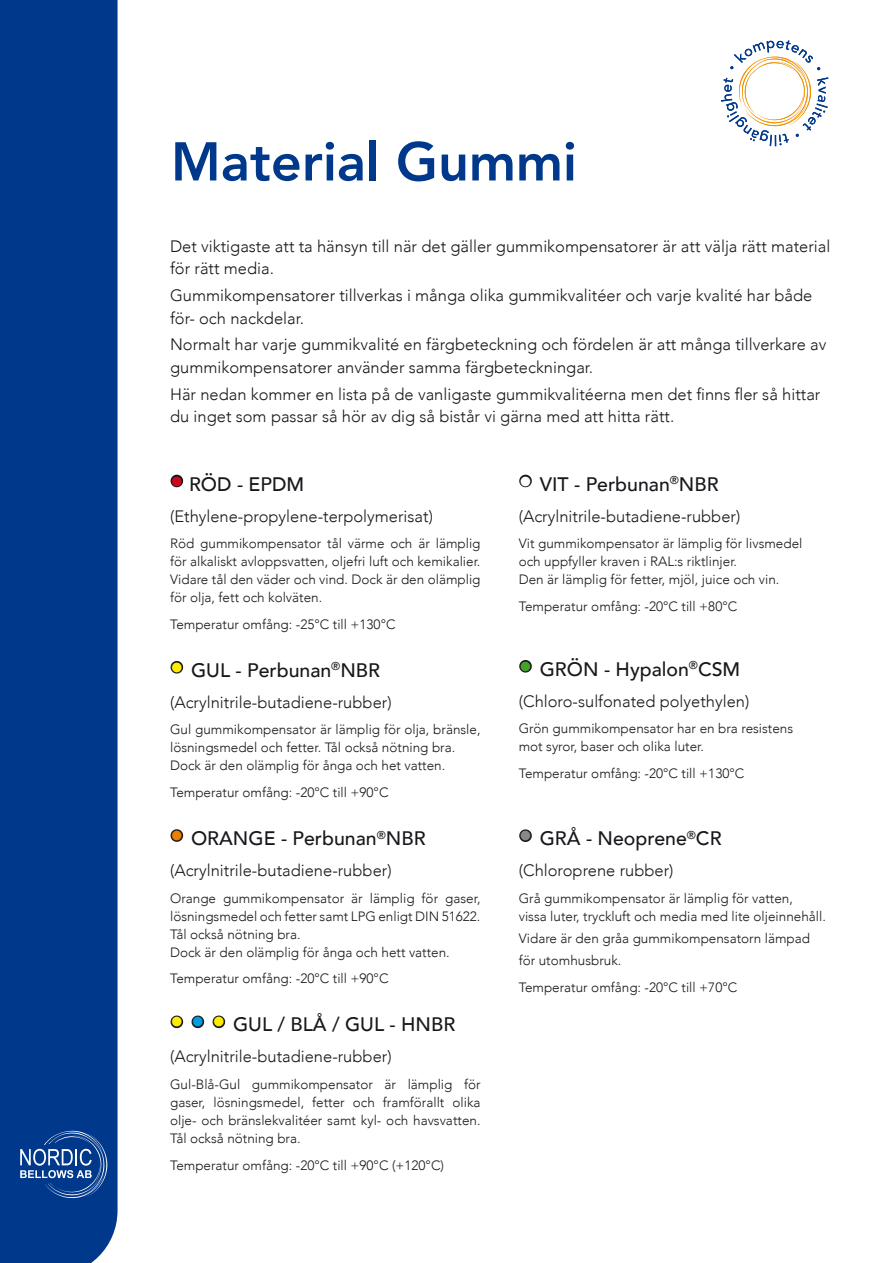
<style>
.page{position:relative;width:893px;height:1263px;background:#fff}
.page>*{position:absolute;margin:0;border:0;box-sizing:border-box;transform-origin:0 0}
.t1{font:800 54px "Avenir";color:#00398c}
.t2{font:500 19.5px "Avenir";color:#1a171c}
.t3{font:300 16.5px/22.5px "Avenir";color:#1a171c}
.t4{font:300 13.5px/18px "Avenir";color:#1a171c;text-align:justify}
.s1{font-size:27px}
</style>
<div class="page">
<div style="left:0;top:0;width:118px;height:1263px;background:#00398c"></div>
<svg style="left:20px;top:1131px;width:87px;height:67px;background:#2b5a9f"></svg>
<svg style="left:721px;top:40px;width:107px;height:106px"></svg>
<p class="t1" style="left:171px;top:120px;width:408px">Material Gummi</p>
<p class="t3" style="left:170px;top:235px;width:662px">Det viktigaste att ta hänsyn till när det gäller gummikompensatorer är att välja rätt material för rätt media.</p>
<p class="t3" style="left:170px;top:284px;width:644px">Gummikompensatorer tillverkas i många olika gummikvalitéer och varje kvalité har både för- och nackdelar.</p>
<p class="t3" style="left:170px;top:333px;width:658px">Normalt har varje gummikvalité en färgbeteckning och fördelen är att många tillverkare av gummikompensatorer använder samma färgbeteckningar.</p>
<p class="t3" style="left:170px;top:383px;width:652px">Här nedan kommer en lista på de vanligaste gummikvalitéerna men det finns fler så hittar du inget som passar så hör av dig så bistår vi gärna med att hitta rätt.</p>
<p class="t2" style="left:170px;top:467px;width:136px"><span class="s1">•</span> RÖD - EPDM</p>
<p class="t3" style="left:170px;top:505px;width:264px">(Ethylene-propylene-terpolymerisat)</p>
<p class="t4" style="left:170px;top:534px;width:312px">Röd gummikompensator tål värme och är lämplig för alkaliskt avloppsvatten, oljefri luft och kemikalier.<br>Vidare tål den väder och vind. Dock är den olämplig för olja, fett och kolväten.</p>
<p class="t4" style="left:170px;top:615px;width:227px">Temperatur omfång: -25°C till +130°C</p>
<p class="t2" style="left:170px;top:653px;width:212px"><span class="s1">•</span> GUL - Perbunan<sup>®</sup>NBR</p>
<p class="t3" style="left:170px;top:691px;width:223px">(Acrylnitrile-butadiene-rubber)</p>
<p class="t4" style="left:170px;top:721px;width:312px">Gul gummikompensator är lämplig för olja, bränsle, lösningsmedel och fetter. Tål också nötning bra.</p>
<p class="t4" style="left:170px;top:757px;width:277px">Dock är den olämplig för ånga och het vatten.</p>
<p class="t4" style="left:170px;top:783px;width:220px">Temperatur omfång: -20°C till +90°C</p>
<p class="t2" style="left:170px;top:821px;width:257px"><span class="s1">•</span> ORANGE - Perbunan<sup>®</sup>NBR</p>
<p class="t3" style="left:170px;top:859px;width:223px">(Acrylnitrile-butadiene-rubber)</p>
<p class="t4" style="left:170px;top:889px;width:312px">Orange gummikompensator är lämplig för gaser, lösningsmedel och fetter samt LPG enligt DIN 51622.</p>
<p class="t4" style="left:170px;top:925px;width:132px">Tål också nötning bra.</p>
<p class="t4" style="left:170px;top:943px;width:281px">Dock är den olämplig för ånga och hett vatten.</p>
<p class="t4" style="left:170px;top:970px;width:220px">Temperatur omfång: -20°C till +90°C</p>
<p class="t2" style="left:170px;top:1008px;width:287px"><span class="s1">• • •</span> GUL / BLÅ / GUL - HNBR</p>
<p class="t3" style="left:170px;top:1045px;width:223px">(Acrylnitrile-butadiene-rubber)</p>
<p class="t4" style="left:170px;top:1075px;width:312px">Gul-Blå-Gul gummikompensator är lämplig för gaser, lösningsmedel, fetter och framförallt olika olje- och bränslekvalitéer samt kyl- och havsvatten.<br>Tål också nötning bra.</p>
<p class="t4" style="left:170px;top:1156px;width:275px">Temperatur omfång: -20°C till +90°C (+120°C)</p>
<p class="t2" style="left:519px;top:467px;width:201px"><span class="s1">•</span> VIT - Perbunan<sup>®</sup>NBR</p>
<p class="t3" style="left:519px;top:505px;width:223px">(Acrylnitrile-butadiene-rubber)</p>
<p class="t4" style="left:519px;top:534px;width:285px">Vit gummikompensator är lämplig för livsmedel</p>
<p class="t4" style="left:519px;top:552px;width:220px">och uppfyller kraven i RAL:s riktlinjer.</p>
<p class="t4" style="left:519px;top:570px;width:262px">Den är lämplig för fetter, mjöl, juice och vin.</p>
<p class="t4" style="left:519px;top:597px;width:220px">Temperatur omfång: -20°C till +80°C</p>
<p class="t2" style="left:519px;top:652px;width:223px"><span class="s1">•</span> GRÖN - Hypalon<sup>®</sup>CSM</p>
<p class="t3" style="left:519px;top:690px;width:232px">(Chloro-sulfonated polyethylen)</p>
<p class="t4" style="left:519px;top:720px;width:276px">Grön gummikompensator har en bra resistens</p>
<p class="t4" style="left:519px;top:738px;width:187px">mot syror, baser och olika luter.</p>
<p class="t4" style="left:519px;top:764px;width:227px">Temperatur omfång: -20°C till +130°C</p>
<p class="t2" style="left:519px;top:821px;width:204px"><span class="s1">•</span> GRÅ - Neoprene<sup>®</sup>CR</p>
<p class="t3" style="left:519px;top:859px;width:156px">(Chloroprene rubber)</p>
<p class="t4" style="left:519px;top:889px;width:276px">Grå gummikompensator är lämplig för vatten,</p>
<p class="t4" style="left:519px;top:907px;width:309px">vissa luter, tryckluft och media med lite oljeinnehåll.</p>
<p class="t4" style="left:519px;top:929px;width:293px">Vidare är den gråa gummikompensatorn lämpad</p>
<p class="t4" style="left:519px;top:952px;width:104px">för utomhusbruk.</p>
<p class="t4" style="left:519px;top:978px;width:220px">Temperatur omfång: -20°C till +70°C</p>
</div>
